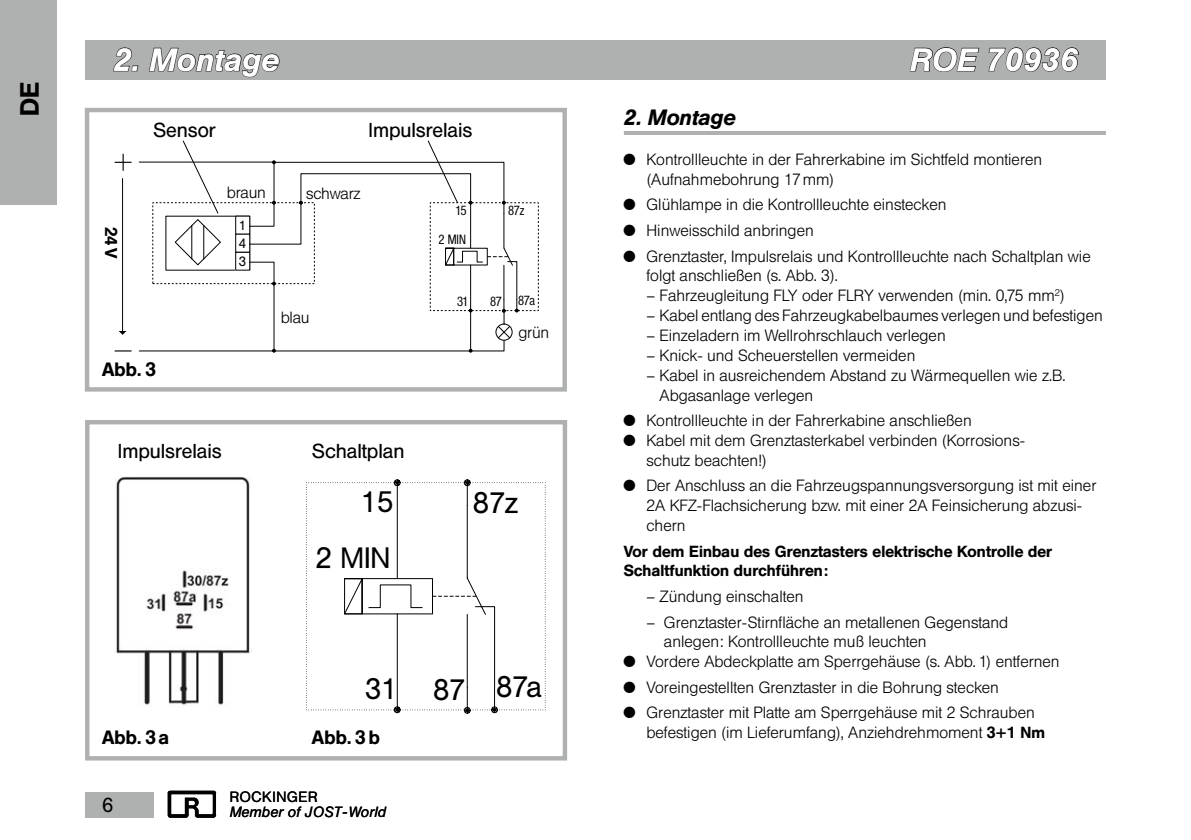
<style>
.page{position:relative;width:1191px;height:840px;background:#fff}
.page>*{position:absolute;margin:0;border:0;box-sizing:border-box;transform-origin:0 0}
.t1{font:italic 500 32px "HE10";letter-spacing:.025em;color:#fff}
.t2{font:29.2px "HE10";color:#000}
.t3{font:500 26.4px "HE10";color:#000}
.t4{font:italic 500 22px "HE10";letter-spacing:.015em;color:#000}
.t5{font:20px "HE10";color:#000}
.t6{font:500 19.2px "HE10";letter-spacing:.015em;color:#000}
.t7{font:500 17.2px "HE10";color:#000}
.t8{font:300 16px/19.8px "HE10";letter-spacing:.015em;color:#000}
.t9{font:500 16px/19.8px "HE10";letter-spacing:.015em;color:#000}
.t10{font:italic 14.8px "HE10";letter-spacing:.015em;color:#000}
.t11{font:14.8px "HE10";letter-spacing:.05em;color:#000}
.t12{font:300 condensed 13.4px/29px "HE10";letter-spacing:-.015em;color:#000;text-align:right}
.t13{font:13.4px "HE10";color:#000}
.s1{font-family:"AK11 Figures Mathematic";font-weight:400}
.s2{font-weight:500}
</style>
<div class="page">
<div style="left:85px;top:40px;width:1021px;height:39px;background:#afb0b0"></div>
<svg style="left:113px;top:47px;width:26px;height:25px"></svg>
<svg style="left:148px;top:47px;width:132px;height:61px"></svg>
<svg style="left:909px;top:47px;width:71px;height:33px"></svg>
<svg style="left:988px;top:47px;width:91px;height:33px"></svg>
<img style="left:167px;top:790px;width:49px;height:28px">
<div style="left:85px;top:791px;width:68px;height:25px;background:#afb0b0"></div>
<hr style="left:624px;top:131px;width:482px;height:4px;background:#afb0b0">
<div style="left:85px;top:420px;width:482px;height:340px;border:4px solid #afb0b0"></div>
<svg style="left:306px;top:479px;width:240px;height:234px"></svg>
<hr style="left:397px;top:483px;width:1px;height:95px;background:#000">
<hr style="left:397px;top:613px;width:1px;height:95px;background:#000">
<img style="left:115px;top:476px;width:137px;height:229px">
<svg style="left:115px;top:154px;width:16px;height:16px"></svg>
<svg style="left:115px;top:350px;width:16px;height:1px"></svg>
<hr style="left:122px;top:178px;width:1px;height:153px;background:#000">
<svg style="left:119px;top:331px;width:7px;height:3px"></svg>
<svg style="left:139px;top:140px;width:400px;height:212px"></svg>
<div style="left:85px;top:108px;width:482px;height:283px;border:4px solid #afb0b0"></div>
<div style="left:0;top:0;width:57px;height:204px;background:#afb0b0"></div>
<h3 class="t3" style="left:14px;top:116px;width:35px;rotate:-90deg">DE</h3>
<h1 class="t1" style="left:113px;top:41px;width:167px">2. Montage</h1>
<h1 class="t1" style="left:909px;top:41px;width:169px">ROE 70936</h1>
<p class="t5" style="left:153px;top:119px;width:64px">Sensor</p>
<p class="t5" style="left:369px;top:119px;width:105px">Impulsrelais</p>
<p class="t7" style="left:121px;top:226px;width:33px;rotate:90deg">24 V</p>
<p class="t6" style="left:102px;top:357px;width:55px">Abb. 3</p>
<p class="t8" style="left:227px;top:182px;width:40px">braun</p>
<p class="t8" style="left:306px;top:183px;width:56px">schwarz</p>
<p class="t13" style="left:239px;top:218px;width:9px">1</p>
<p class="t13" style="left:239px;top:254px;width:9px">3</p>
<p class="t13" style="left:239px;top:236px;width:9px">4</p>
<p class="t8" style="left:281px;top:307px;width:30px">blau</p>
<p class="t5" style="left:118px;top:439px;width:105px">Impulsrelais</p>
<p class="t5" style="left:312px;top:439px;width:94px">Schaltplan</p>
<p class="t12" style="left:438px;top:195px;width:29px">15<br>2 MIN</p>
<p class="t12" style="left:457px;top:286px;width:13px">31</p>
<p class="t12" style="left:508px;top:196px;width:18px">87z</p>
<p class="t12" style="left:490px;top:285px;width:46px">87 87a</p>
<p class="t8" style="left:518px;top:322px;width:32px">grün</p>
<h2 class="t2" style="left:361px;top:484px;width:34px">15</h2>
<h2 class="t2" style="left:473px;top:485px;width:46px">87z</h2>
<h2 class="t2" style="left:316px;top:541px;width:76px">2 MIN</h2>
<h2 class="t2" style="left:365px;top:672px;width:178px">31 87 87a</h2>
<p class="t6" style="left:102px;top:725px;width:69px">Abb. 3 a</p>
<p class="t6" style="left:312px;top:725px;width:69px">Abb. 3 b</p>
<p class="t5" style="left:102px;top:792px;width:13px">6</p>
<p class="t5" style="left:102px;top:792px;width:13px">4</p>
<p class="t11" style="left:230px;top:788px;width:89px">ROCKINGER</p>
<p class="t10" style="left:230px;top:803px;width:158px">Member of JOST-World</p>
<h3 class="t4" style="left:624px;top:105px;width:113px">2. Montage</h3>
<p class="t8" style="left:646px;top:149px;width:397px;text-indent:-23px"><span class="s1">X</span> Kontrollleuchte in der Fahrerkabine im Sichtfeld montieren (Aufnahmebohrung 17 mm)</p>
<p class="t8" style="left:624px;top:192px;width:468px;line-height:25.6px"><span class="s1">X</span> Glühlampe in die Kontrollleuchte einstecken<br><span class="s1">X</span> Hinweisschild anbringen<br><span class="s1">X</span> Grenztaster, Impulsrelais und Kontrollleuchte nach Schaltplan wie</p>
<p class="t8" style="left:646px;top:266px;width:193px">folgt anschließen (s. Abb. 3).</p>
<p class="t8" style="left:646px;top:285px;width:420px">– Fahrzeugleitung FLY oder FLRY verwenden (min. 0,75 mm<sup>2</sup>)</p>
<p class="t8" style="left:646px;top:305px;width:457px">– Kabel entlang des Fahrzeugkabelbaumes verlegen und befestigen</p>
<p class="t8" style="left:646px;top:325px;width:300px">– Einzeladern im Wellrohrschlauch verlegen</p>
<p class="t8" style="left:646px;top:345px;width:270px">– Knick- und Scheuerstellen vermeiden</p>
<p class="t8" style="left:659px;top:365px;width:407px;text-indent:-13px">– Kabel in ausreichendem Abstand zu Wärmequellen wie z.B.<br>Abgasanlage verlegen</p>
<p class="t8" style="left:624px;top:410px;width:349px"><span class="s1">X</span> Kontrollleuchte in der Fahrerkabine anschließen</p>
<p class="t8" style="left:624px;top:430px;width:402px"><span class="s1">X</span> Kabel mit dem Grenztasterkabel verbinden (Korrosions-</p>
<p class="t8" style="left:646px;top:450px;width:121px">schutz beachten!)</p>
<p class="t8" style="left:646px;top:475px;width:451px;text-indent:-23px"><span class="s1">X</span> Der Anschluss an die Fahrzeugspannungsversorgung ist mit einer<br>2A KFZ-Flachsicherung bzw. mit einer 2A Feinsicherung abzusi&shy;chern</p>
<p class="t9" style="left:624px;top:540px;width:430px">Vor dem Einbau des Grenztasters elektrische Kontrolle der<br>Schaltfunktion durchführen:</p>
<p class="t8" style="left:646px;top:586px;width:158px">– Zündung einschalten</p>
<p class="t8" style="left:646px;top:611px;width:363px">– Grenztaster-Stirnfläche an metallenen Gegenstand</p>
<p class="t8" style="left:664px;top:631px;width:264px">anlegen: Kontrollleuchte muß leuchten</p>
<p class="t8" style="left:624px;top:651px;width:437px"><span class="s1">X</span> Vordere Abdeckplatte am Sperrgehäuse (s. Abb. 1) entfernen</p>
<p class="t8" style="left:624px;top:674px;width:412px;line-height:25.6px"><span class="s1">X</span> Voreingestellten Grenztaster in die Bohrung stecken<br><span class="s1">X</span> Grenztaster mit Platte am Sperrgehäuse mit 2 Schrauben</p>
<p class="t8" style="left:646px;top:722px;width:400px">befestigen (im Lieferumfang), Anziehdrehmoment <span class="s2">3+1 Nm</span></p>
</div>
